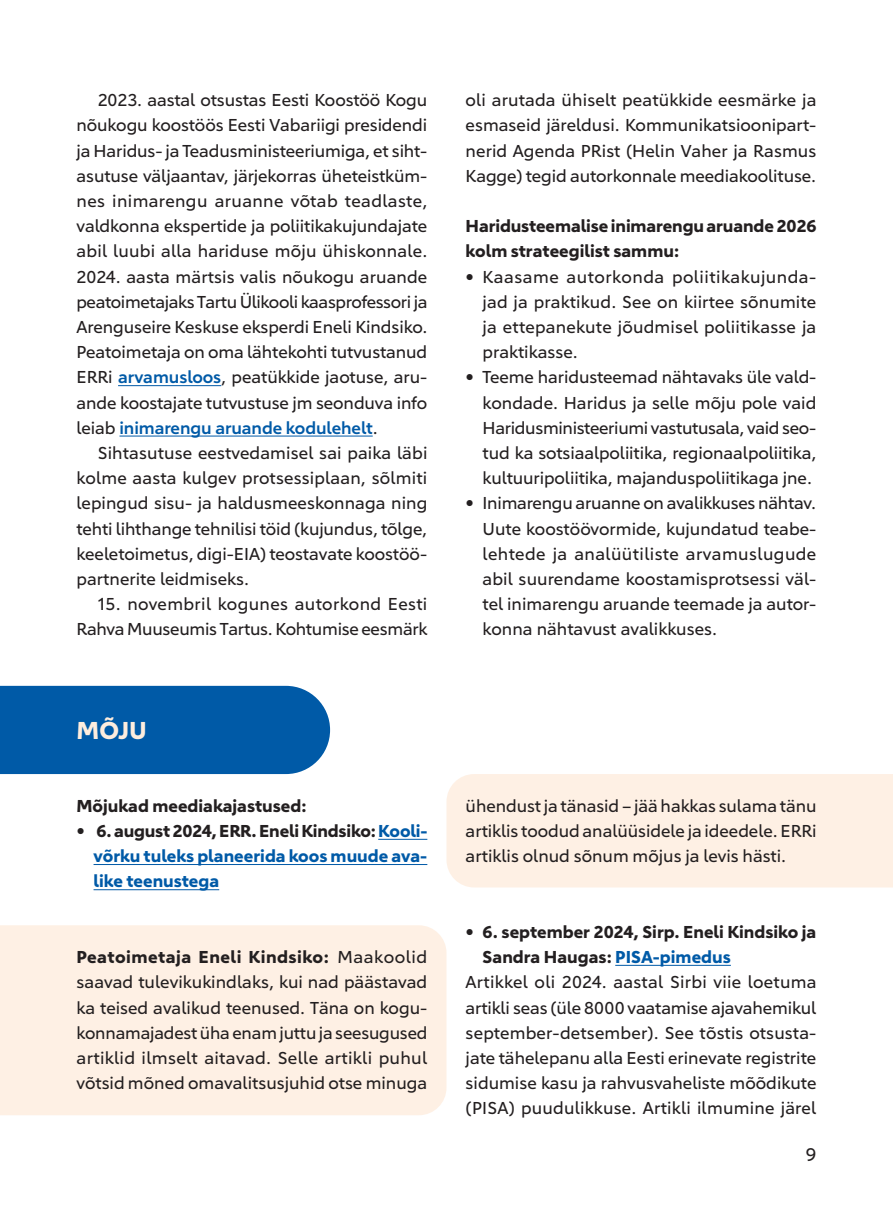
<style>
.page{position:relative;width:893px;height:1212px;background:#fff}
.page>*{position:absolute;margin:0;border:0;box-sizing:border-box;transform-origin:0 0}
.Mõju_ja_tegevused{font:700 24px "Carnero";color:#feedde}
.t1{font:18px "Carnero";color:#231f20}
.Keha{font:16.95px/25.2px "Carnero";letter-spacing:-.005em;color:#231f20;text-align:justify}
.Tsitaat{font:16.95px/25.2px "Carnero";color:#231f20;text-align:justify}
.Keha_noindent{font:16.95px/25.2px "Carnero";letter-spacing:.01em;color:#231f20;text-align:justify}
.Keha_noindent-2{font:700 16.95px/25.2px "Carnero";color:#231f20}
.t2{font:700 16.95px/25.2px "Carnero";color:#005aa7;text-align:justify}
.s1{font-weight:600;color:#005aa7}
.s2{font-family:"Avenir";font-weight:400;color:#231f20}
.s3{color:#231f20}
.s4{font-weight:700}
.s5{font-family:"Avenir"}
.s6{font-family:"Avenir";font-weight:400}
.s7{color:#005aa7}
</style>
<div class="page">
<div style="left:446px;top:774px;width:447px;height:113px;background:#fef0e4"></div>
<div style="left:0;top:925px;width:446px;height:190px;background:#fef0e4"></div>
<div style="left:0;top:686px;width:330px;height:88px;background:#005aa7"></div>
<hr style="left:378px;top:839px;width:49px;height:1px;background:#005aa7">
<hr style="left:94px;top:864px;width:333px;height:1px;background:#005aa7">
<hr style="left:94px;top:889px;width:125px;height:1px;background:#005aa7">
<hr style="left:615px;top:965px;width:116px;height:1px;background:#005aa7">
<hr style="left:118px;top:385px;width:103px;height:1px;background:#005aa7">
<hr style="left:119px;top:436px;width:254px;height:1px;background:#005aa7">
<p class="Keha" style="left:77px;top:87px;width:352px;text-indent:21px">2023. aastal otsustas Eesti Koostöö Kogu nõukogu koostöös Eesti Vabariigi presidendi ja Haridus- ja Teadusministeeriumiga, et siht&shy;asutuse väljaantav, järjekorras üheteistküm&shy;nes inimarengu aruanne võtab teadlaste, valdkonna ekspertide ja poliitikakujundajate abil luubi alla hariduse mõju ühiskonnale.<br>2024. aasta märtsis valis nõukogu aruande peatoimetajaks Tartu Ülikooli kaasprofessori ja Arenguseire Keskuse eksperdi Eneli Kindsiko.<br>Peatoimetaja on oma lähtekohti tutvustanud ERRi <span class="s1">arvamusloos</span>, peatükkide jaotuse, aru&shy;ande koostajate tutvustuse jm seonduva info leiab <span class="s1">inimarengu aruande kodulehelt</span>.</p>
<p class="Keha" style="left:77px;top:440px;width:352px;text-indent:21px">Sihtasutuse eestvedamisel sai paika läbi kolme aasta kulgev protsessiplaan, sõlmiti lepingud sisu- ja haldusmeeskonnaga ning tehti lihthange tehnilisi töid (kujundus, tõlge, keeletoimetus, digi-EIA) teostavate koostöö&shy;partnerite leidmiseks.</p>
<p class="Keha" style="left:77px;top:591px;width:352px;text-align:right">15. novembril kogunes autorkond Eesti<br>Rahva Muuseumis Tartus. Kohtumise eesmärk</p>
<p class="Mõju_ja_tegevused" style="left:77px;top:716px;width:72px">MÕJU</p>
<p class="Keha_noindent-2" style="left:77px;top:793px;width:231px">Mõjukad meediakajastused:</p>
<p class="t2" style="left:94px;top:818px;width:335px;text-indent:-17px"><span class="s2">•</span> <span class="s3">6. august 2024, ERR. Eneli Kindsiko:</span>Kooli&shy;võrku tuleks planeerida koos muude ava&shy;like teenustega</p>
<p class="Tsitaat" style="left:77px;top:944px;width:352px"><span class="s4">Peatoimetaja Eneli Kindsiko:</span> Maakoolid saavad tulevikukindlaks, kui nad päästavad ka teised avalikud teenused. Täna on kogu&shy;konnamajadest üha enam juttu ja seesugused artiklid ilmselt aitavad. Selle artikli puhul võtsid mõned omavalitsusjuhid otse minuga</p>
<p class="Keha" style="left:466px;top:87px;width:352px">oli arutada ühiselt peatükkide eesmärke ja esmaseid järeldusi. Kommunikatsioonipart&shy;nerid Agenda PRist (Helin Vaher ja Rasmus Kagge) tegid autorkonnale meediakoolituse.</p>
<p class="Keha_noindent-2" style="left:466px;top:213px;width:352px">Haridusteemalise inimarengu aruande 2026 kolm strateegilist sammu:</p>
<p class="Keha" style="left:483px;top:264px;width:335px;text-indent:-17px"><span class="s5">•</span> Kaasame autorkonda poliitikakujunda&shy;jad ja praktikud. See on kiirtee sõnumite ja ettepanekute jõudmisel poliitikasse ja praktikasse.</p>
<p class="Keha" style="left:483px;top:365px;width:335px;text-indent:-17px"><span class="s5">•</span> Teeme haridusteemad nähtavaks üle vald&shy;kondade. Haridus ja selle mõju pole vaid Haridusministeeriumi vastutusala, vaid seo&shy;tud ka sotsiaalpoliitika, regionaalpoliitika, kultuuripoliitika, majanduspoliitikaga jne.</p>
<p class="Keha" style="left:483px;top:491px;width:335px;text-indent:-17px"><span class="s5">•</span> Inimarengu aruanne on avalikkuses nähtav.<br>Uute koostöövormide, kujundatud teabe&shy;lehtede ja analüütiliste arvamuslugude abil suurendame koostamisprotsessi väl&shy;tel inimarengu aruande teemade ja autor&shy;konna nähtavust avalikkuses.</p>
<p class="Tsitaat" style="left:466px;top:793px;width:352px">ühendust ja tänasid – jää hakkas sulama tänu artiklis toodud analüüsidele ja ideedele. ERRi artiklis olnud sõnum mõjus ja levis hästi.</p>
<p class="Keha_noindent-2" style="left:483px;top:919px;width:335px;text-indent:-17px"><span class="s6">•</span> 6. september 2024, Sirp. Eneli Kindsiko ja<br>Sandra Haugas: <span class="s7">PISA-pimedus</span></p>
<p class="Keha_noindent" style="left:466px;top:969px;width:352px">Artikkel oli 2024. aastal Sirbi viie loetuma artikli seas (üle 8000 vaatamise ajavahemikul september-detsember). See tõstis otsusta&shy;jate tähelepanu alla Eesti erinevate registrite sidumise kasu ja rahvusvaheliste mõõdikute (PISA) puudulikkuse. Artikli ilmumine järel</p>
<p class="t1" style="left:806px;top:1144px;width:12px">9</p>
</div>
